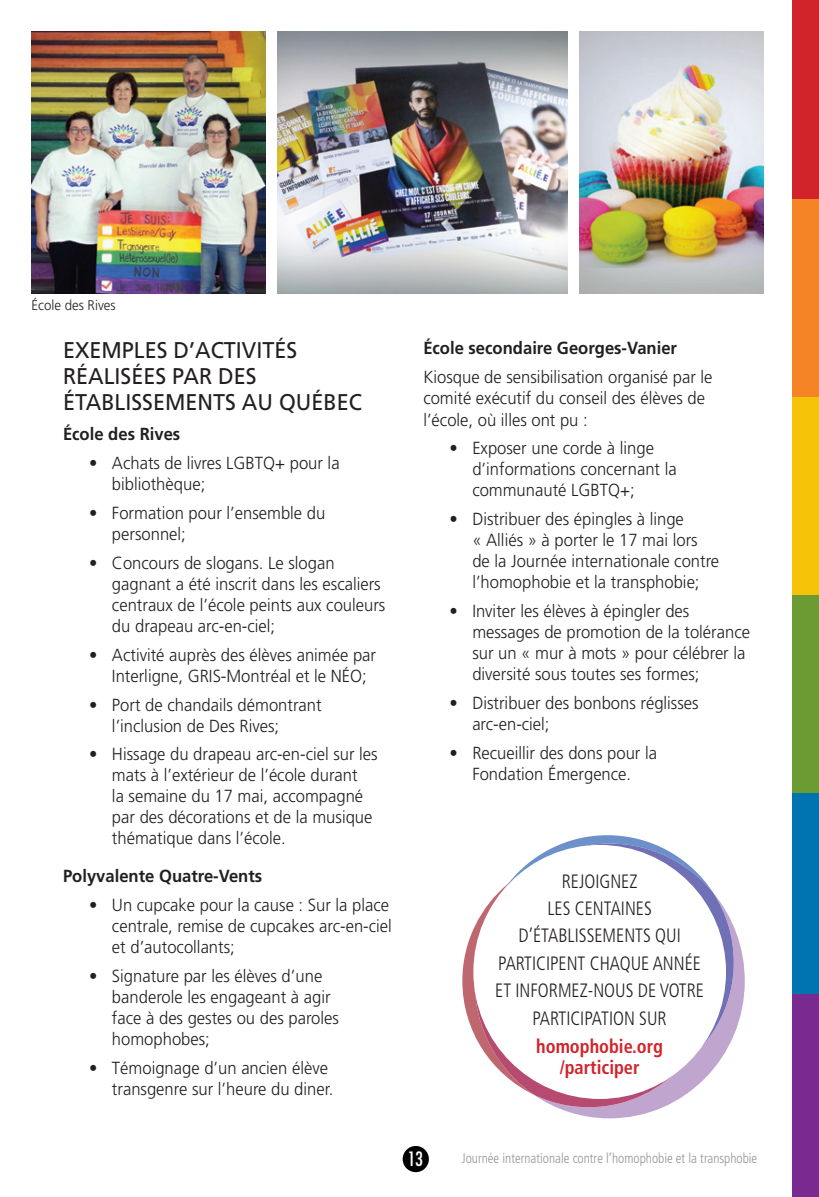
<style>
.page{position:relative;width:819px;height:1197px;background:#fff}
.page>*{position:absolute;margin:0;border:0;box-sizing:border-box;transform-origin:0 0}
.t1{font:22.75px/26.2px "Frutiger";color:#231f20;scale:.95 1}
.t2{font:300 condensed 19.25px/27.3px "Frutiger";color:#231f20;text-align:center;scale:.95 1}
.t3{font:700 condensed 19.25px/21px "Frutiger";color:#d1232a;text-align:center;scale:.95 1}
.t4{font:condensed 19.25px "Futura";color:#fff}
.t5{font:300 17.5px/21px "Frutiger";color:#231f20;scale:.95 1}
.t6{font:700 17.5px "Frutiger";color:#231f20;scale:.95 1}
.t7{font:300 condensed 14px "Frutiger";color:#939598;scale:.95 1}
.t8{font:300 14px "Frutiger";color:#231f20;scale:.95 1}
</style>
<div class="page">
<img style="left:580px;top:32px;width:184px;height:262px">
<img style="left:32px;top:32px;width:234px;height:262px">
<img style="left:278px;top:32px;width:290px;height:262px">
<div style="left:403px;top:1146px;width:26px;height:26px;background:#000;border-radius:50%"></div>
<div style="left:793px;top:0;width:26px;height:203px;background:#d1232a"></div>
<div style="left:793px;top:199px;width:26px;height:203px;background:#f58427"></div>
<div style="left:793px;top:397px;width:26px;height:203px;background:#f5c409"></div>
<div style="left:793px;top:595px;width:26px;height:203px;background:#6c9b33"></div>
<div style="left:793px;top:793px;width:26px;height:203px;background:#0074b0"></div>
<div style="left:793px;top:994px;width:26px;height:203px;background:#792a91"></div>
<svg style="left:556px;top:927px;width:189px;height:191px"></svg>
<svg style="left:715px;top:895px;width:19px;height:167px"></svg>
<svg style="left:462px;top:835px;width:251px;height:272px"></svg>
<svg style="left:481px;top:855px;width:234px;height:234px"></svg>
<div style="left:473px;top:845px;width:253px;height:254px;background:#fff;border-radius:50%"></div>
<p class="t8" style="left:32px;top:297px;width:90px">École des Rives</p>
<h1 class="t1" style="left:63px;top:337px;width:316px">EXEMPLES D’ACTIVITÉS<br>RÉALISÉES PAR DES<br>ÉTABLISSEMENTS AU QUÉBEC</h1>
<p class="t6" style="left:63px;top:424px;width:125px">École des Rives</p>
<p class="t5" style="left:112px;top:452px;width:241px;text-indent:-23px">• Achats de livres LGBTQ+ pour la bibliothèque;</p>
<p class="t5" style="left:112px;top:502px;width:226px;text-indent:-23px">• Formation pour l’ensemble du personnel;</p>
<p class="t5" style="left:112px;top:552px;width:289px;text-indent:-23px">• Concours de slogans. Le slogan gagnant a été inscrit dans les escaliers centraux de l’école peints aux couleurs du drapeau arc-en-ciel;</p>
<p class="t5" style="left:112px;top:644px;width:280px;text-indent:-23px">• Activité auprès des élèves animée par<br>Interligne, GRIS-Montréal et le NÉO;</p>
<p class="t5" style="left:112px;top:694px;width:222px;text-indent:-23px">• Port de chandails démontrant l’inclusion de Des Rives;</p>
<p class="t5" style="left:112px;top:744px;width:281px;text-indent:-23px">• Hissage du drapeau arc-en-ciel sur les mats à l’extérieur de l’école durant<br>la semaine du 17 mai, accompagné par des décorations et de la musique thématique dans l’école.</p>
<p class="t6" style="left:63px;top:866px;width:211px">Polyvalente Quatre-Vents</p>
<p class="t5" style="left:112px;top:894px;width:296px;text-indent:-23px">• Un cupcake pour la cause : Sur la place centrale, remise de cupcakes arc-en-ciel et d’autocollants;</p>
<p class="t5" style="left:112px;top:965px;width:240px;text-indent:-23px">• Signature par les élèves d’une banderole les engageant à agir face à des gestes ou des paroles homophobes;</p>
<p class="t5" style="left:112px;top:1057px;width:235px;text-indent:-23px">• Témoignage d’un ancien élève transgenre sur l’heure du diner.</p>
<p class="t6" style="left:423px;top:337px;width:269px">École secondaire Georges-Vanier</p>
<p class="t5" style="left:423px;top:366px;width:306px">Kiosque de sensibilisation organisé par le comité exécutif du conseil des élèves de l’école, où illes ont pu :</p>
<p class="t5" style="left:472px;top:438px;width:217px;text-indent:-23px">• Exposer une corde à linge d’informations concernant la communauté LGBTQ+;</p>
<p class="t5" style="left:472px;top:509px;width:261px;text-indent:-23px">• Distribuer des épingles à linge<br>« Alliés » à porter le 17 mai lors de la Journée internationale contre l’homophobie et la transphobie;</p>
<p class="t5" style="left:472px;top:601px;width:294px;text-indent:-23px">• Inviter les élèves à épingler des messages de promotion de la tolérance sur un « mur à mots » pour célébrer la diversité sous toutes ses formes;</p>
<p class="t5" style="left:472px;top:692px;width:240px;text-indent:-23px">• Distribuer des bonbons réglisses arc-en-ciel;</p>
<p class="t5" style="left:450px;top:742px;width:220px;text-align:center">• Recueillir des dons pour la<br>Fondation Émergence.</p>
<p class="t2" style="left:495px;top:868px;width:221px">REJOIGNEZ<br>LES CENTAINES<br>D’ÉTABLISSEMENTS QUI<br>PARTICIPENT CHAQUE ANNÉE<br>ET INFORMEZ-NOUS DE VOTRE<br>PARTICIPATION SUR</p>
<p class="t3" style="left:536px;top:1036px;width:135px">homophobie.org /participer</p>
<p class="t4" style="left:408px;top:1147px;width:17px">13</p>
<p class="t7" style="left:462px;top:1151px;width:312px">Journée internationale contre l’homophobie et la transphobie</p>
</div>
